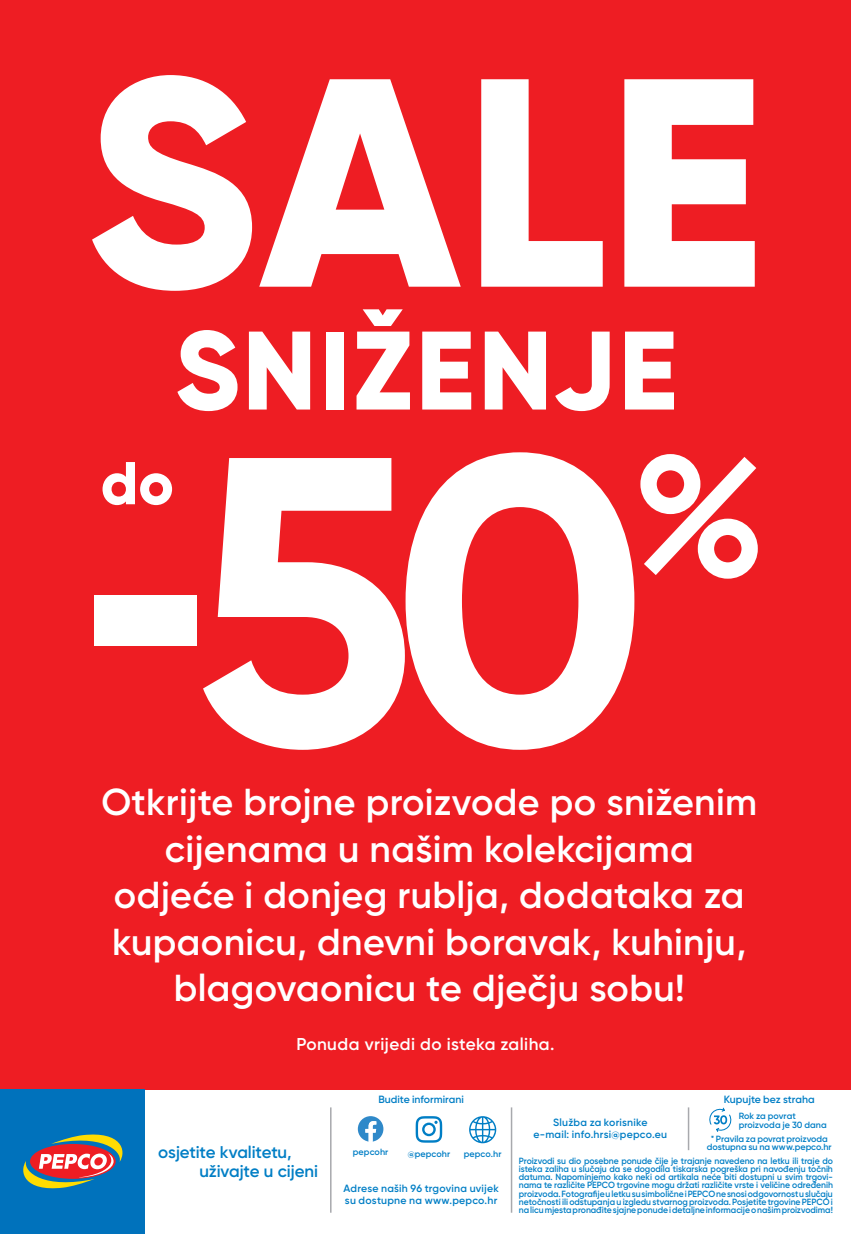
<style>
.page{position:relative;width:851px;height:1234px;background:#fff}
.page>*{position:absolute;margin:0;border:0;box-sizing:border-box;transform-origin:0 0}
.t1{font:800 296.1px "Gilroy";color:#fff}
.t2{font:800 111.3px "Gilroy";letter-spacing:.02em;color:#fff}
.t3{font:800 60.3px "Gilroy";color:#fff}
.t4{font:600 37.5px/46.5px "Gilroy";letter-spacing:.01em;color:#fff;text-align:center}
.t5{font:600 17.1px "Gilroy";letter-spacing:.025em;color:#fff}
.t6{font:600 16.95px "Gilroy";letter-spacing:-.01em;color:#007ec5}
.t7{font:600 10.5px/12px "Gilroy";letter-spacing:.015em;color:#007ec5;text-align:center}
.t8{font:600 10.5px "Gilroy";letter-spacing:-.005em;color:#007ec5}
.t9{font:600 9px/8.2px "Gilroy";letter-spacing:-.005em;color:#007ec5;text-align:justify;scale:.96 1}
.t10{font:600 9px/8.2px "Gilroy";letter-spacing:-.005em;color:#007ec5;text-align:center}
</style>
<div class="page">
<div style="left:0;top:0;width:850px;height:1089px;background:#ee1d23"></div>
<svg style="left:626px;top:439px;width:147px;height:153px"></svg>
<div style="left:95px;top:595px;width:102px;height:51px;background:#fff"></div>
<svg style="left:203px;top:458px;width:202px;height:291px"></svg>
<svg style="left:405px;top:452px;width:229px;height:297px"></svg>
<div style="left:0;top:1089px;width:145px;height:144px;background:#0072bc"></div>
<svg style="left:23px;top:1134px;width:100px;height:55px"></svg>
<hr style="left:330px;top:1107px;width:1px;height:105px;background:#a8a9ad">
<hr style="left:510px;top:1107px;width:2px;height:105px;background:#a8a9ad">
<hr style="left:687px;top:1107px;width:2px;height:42px;background:#a8a9ad">
<svg style="left:709px;top:1107px;width:22px;height:25px"></svg>
<svg style="left:415px;top:1116px;width:27px;height:26px"></svg>
<svg style="left:358px;top:1116px;width:25px;height:25px"></svg>
<svg style="left:469px;top:1116px;width:27px;height:26px"></svg>
<h1 class="t1" style="left:85px;top:-4px;width:680px">SALE</h1>
<h2 class="t2" style="left:175px;top:300px;width:504px">SNIŽENJE</h2>
<h3 class="t3" style="left:101px;top:445px;width:75px">do</h3>
<h3 class="t4" style="left:101px;top:778px;width:657px">Otkrijte brojne proizvode po sniženim cijenama u našim kolekcijama odjeće i donjeg rublja, dodataka za kupaonicu, dnevni boravak, kuhinju, blagovaonicu te dječju sobu!</h3>
<h3 class="t5" style="left:296px;top:1033px;width:259px">Ponuda vrijedi do isteka zaliha.</h3>
<p class="t7" style="left:378px;top:1092px;width:87px">Budite informirani</p>
<h3 class="t6" style="left:158px;top:1141px;width:135px">osjetite kvalitetu,</h3>
<p class="t10" style="left:353px;top:1147px;width:37px">pepcohr</p>
<p class="t10" style="left:407px;top:1148px;width:44px">@pepcohr</p>
<p class="t10" style="left:464px;top:1148px;width:39px">pepco.hr</p>
<h3 class="t6" style="left:199px;top:1160px;width:120px">uživajte u cijeni</h3>
<p class="t7" style="left:343px;top:1181px;width:157px;text-align:left">Adrese naših 96 trgovina uvijek su dostupne na www.pepco.hr</p>
<p class="t8" style="left:723px;top:1092px;width:92px">Kupujte bez straha</p>
<p class="t10" style="left:706px;top:1134px;width:126px">* Pravila za povrat proizvoda dostupna su na www.pepco.hr</p>
<p class="t10" style="left:738px;top:1110px;width:90px;line-height:9px;text-align:left">Rok za povrat proizvoda je 30 dana</p>
<p class="t9" style="left:519px;top:1155px;width:328px">Proizvodi su dio posebne ponude čije je trajanje navedeno na letku ili traje do isteka zaliha u slučaju da se dogodila tiskarska pogreška pri navođenju točnih datuma. Napominjemo kako neki od artikala neće biti dostupni u svim trgovi&shy;nama te različite PEPCO trgovine mogu držati različite vrste i veličine određenih proizvoda. Fotografije u letku su simbolične i PEPCO ne snosi odgovornost u slučaju netočnosti ili odstupanja u izgledu stvarnog proizvoda. Posjetite trgovine PEPCO i na licu mjesta pronađite sjajne ponude i detaljne informacije o našim proizvodima!</p>
<p class="t7" style="left:533px;top:1115px;width:135px">Služba za korisnike<br>e-mail: info.hrsi@pepco.eu</p>
</div>
